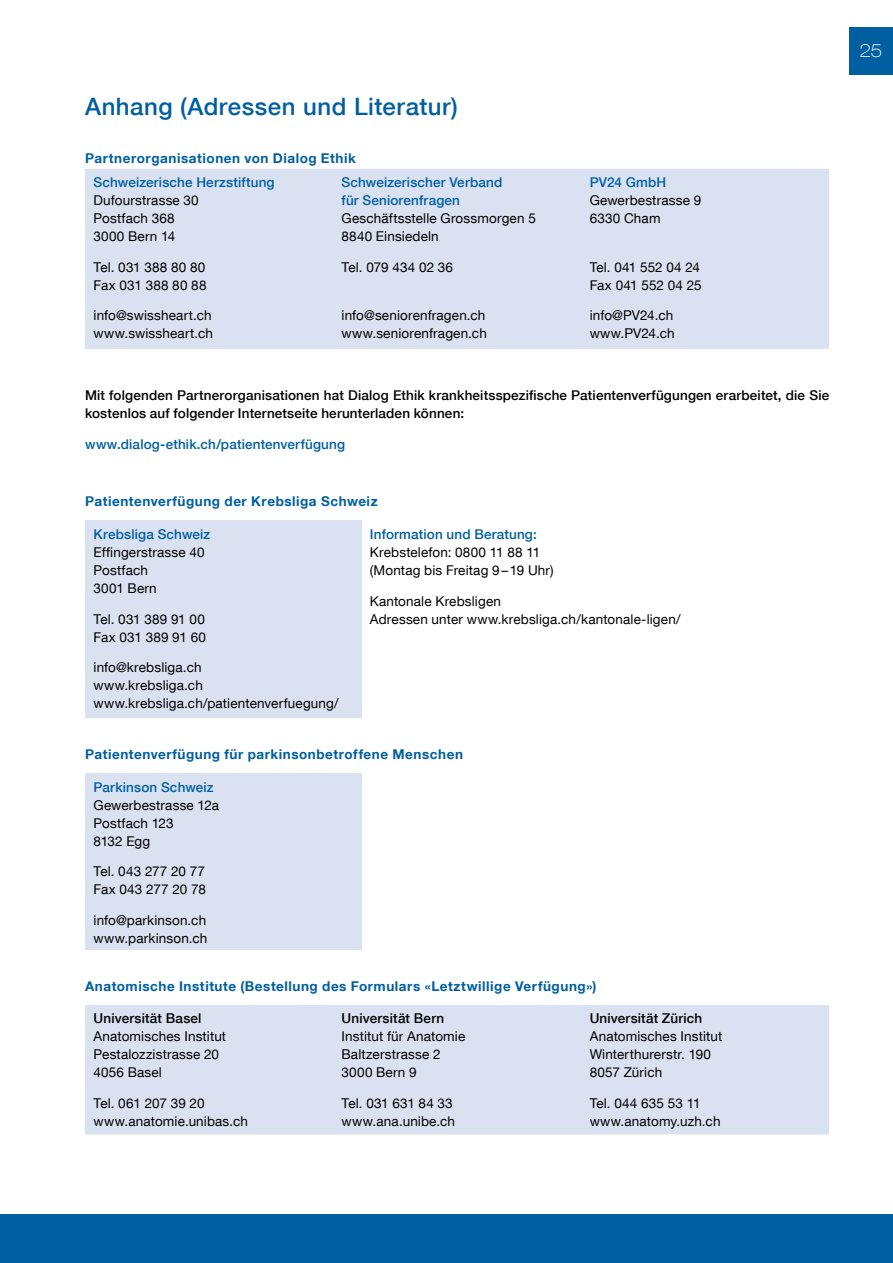
<style>
.page{position:relative;width:893px;height:1263px;background:#fff}
.page>*{position:absolute;margin:0;border:0;box-sizing:border-box;transform-origin:0 0}
.t1{font:500 24px "Helvetica Neue LT Com";letter-spacing:.02em;color:#005fa1}
.t2{font:100 expanded 18px "Helvetica Neue LT Com";color:#fff}
.t3{font:13.5px/18px "Helvetica Neue LT Com";letter-spacing:.01em;color:#000}
.t4{font:500 13.5px/18px "Helvetica Neue LT Com";letter-spacing:.01em;color:#000}
.t5{font:700 13.5px "Helvetica Neue LT Com";letter-spacing:.04em;color:#005fa1}
.t6{font:500 13.5px/18px "Helvetica Neue LT Com";letter-spacing:.015em;color:#005fa1}
</style>
<div class="page">
<div style="left:849px;top:27px;width:44px;height:47px;background:#005fa1"></div>
<div style="left:0;top:1214px;width:893px;height:49px;background:#005fa1"></div>
<div style="left:85px;top:169px;width:744px;height:180px;background:#dae2f1"></div>
<div style="left:85px;top:521px;width:276px;height:199px;background:#dae2f1"></div>
<hr style="left:85px;top:718px;width:276px;height:3px;background:#fff">
<div style="left:85px;top:773px;width:276px;height:178px;background:#dae2f1"></div>
<hr style="left:85px;top:950px;width:276px;height:3px;background:#fff">
<div style="left:85px;top:1005px;width:744px;height:129px;background:#dae2f1"></div>
<h1 class="t1" style="left:85px;top:92px;width:374px">Anhang (Adressen und Literatur)</h1>
<p class="t5" style="left:85px;top:149px;width:272px">Partnerorganisationen von Dialog Ethik</p>
<p class="t6" style="left:94px;top:173px;width:183px">Schweizerische Herzstiftung</p>
<p class="t3" style="left:94px;top:191px;width:107px">Dufourstrasse 30<br>Postfach 368<br>3000 Bern 14</p>
<p class="t3" style="left:94px;top:257px;width:114px">Tel. 031 388 80 80<br>Fax 031 388 80 88</p>
<p class="t3" style="left:94px;top:306px;width:121px">info@swissheart.ch www.swissheart.ch</p>
<p class="t6" style="left:342px;top:173px;width:162px">Schweizerischer Verband für Seniorenfragen</p>
<p class="t3" style="left:342px;top:209px;width:196px">Geschäftsstelle Grossmorgen 5<br>8840 Einsiedeln</p>
<p class="t3" style="left:342px;top:257px;width:113px">Tel. 079 434 02 36</p>
<p class="t3" style="left:342px;top:306px;width:147px">info@seniorenfragen.ch www.seniorenfragen.ch</p>
<p class="t6" style="left:590px;top:173px;width:78px">PV24 GmbH</p>
<p class="t3" style="left:590px;top:191px;width:113px">Gewerbestrasse 9<br>6330 Cham</p>
<p class="t3" style="left:590px;top:257px;width:113px">Tel. 041 552 04 24<br>Fax 041 552 04 25</p>
<p class="t3" style="left:590px;top:306px;width:86px">info@PV24.ch www.PV24.ch</p>
<p class="t4" style="left:85px;top:386px;width:746px">Mit folgenden Partnerorganisationen hat Dialog Ethik krankheitsspezifische Patientenverfügungen erarbeitet, die Sie kostenlos auf folgender Internetseite herunterladen können:</p>
<p class="t6" style="left:85px;top:435px;width:261px">www.dialog-ethik.ch/patientenverfügung</p>
<p class="t5" style="left:85px;top:493px;width:294px">Patientenverfügung der Krebsliga Schweiz</p>
<p class="t6" style="left:94px;top:525px;width:118px">Krebsliga Schweiz</p>
<p class="t3" style="left:94px;top:543px;width:113px">Effingerstrasse 40<br>Postfach<br>3001 Bern</p>
<p class="t3" style="left:94px;top:609px;width:114px">Tel. 031 389 91 00<br>Fax 031 389 91 60</p>
<p class="t3" style="left:94px;top:658px;width:247px">info@krebsliga.ch<br>www.krebsliga.ch www.krebsliga.ch/patientenverfuegung/</p>
<p class="t6" style="left:370px;top:525px;width:168px">Information und Beratung:</p>
<p class="t3" style="left:370px;top:543px;width:185px">Krebstelefon: 0800 11 88 11 (Montag bis Freitag 9–19 Uhr)</p>
<p class="t3" style="left:370px;top:591px;width:312px">Kantonale Krebsligen<br>Adressen unter www.krebsliga.ch/kantonale-ligen/</p>
<p class="t5" style="left:85px;top:745px;width:379px">Patientenverfügung für parkinsonbetroffene Menschen</p>
<p class="t6" style="left:94px;top:777px;width:122px">Parkinson Schweiz</p>
<p class="t3" style="left:94px;top:795px;width:127px">Gewerbestrasse 12a<br>Postfach 123<br>8132 Egg</p>
<p class="t3" style="left:94px;top:862px;width:114px">Tel. 043 277 20 77<br>Fax 043 277 20 78</p>
<p class="t3" style="left:94px;top:911px;width:115px">info@parkinson.ch www.parkinson.ch</p>
<p class="t5" style="left:85px;top:977px;width:513px">Anatomische Institute (Bestellung des Formulars «Letztwillige Verfügung»)</p>
<p class="t4" style="left:94px;top:1009px;width:109px">Universität Basel</p>
<p class="t3" style="left:94px;top:1027px;width:134px">Anatomisches Institut<br>Pestalozzistrasse 20<br>4056 Basel</p>
<p class="t3" style="left:94px;top:1094px;width:156px">Tel. 061 207 39 20 www.anatomie.unibas.ch</p>
<p class="t4" style="left:590px;top:1009px;width:114px">Universität Zürich</p>
<p class="t3" style="left:590px;top:1027px;width:134px">Anatomisches Institut<br>Winterthurerstr. 190<br>8057 Zürich</p>
<p class="t3" style="left:590px;top:1094px;width:132px">Tel. 044 635 53 11 www.anatomy.uzh.ch</p>
<p class="t4" style="left:342px;top:1009px;width:104px">Universität Bern</p>
<p class="t3" style="left:342px;top:1027px;width:125px">Institut für Anatomie<br>Baltzerstrasse 2<br>3000 Bern 9</p>
<p class="t3" style="left:342px;top:1094px;width:115px">Tel. 031 631 84 33 www.ana.unibe.ch</p>
<h2 class="t2" style="left:859px;top:40px;width:24px">25</h2>
</div>
